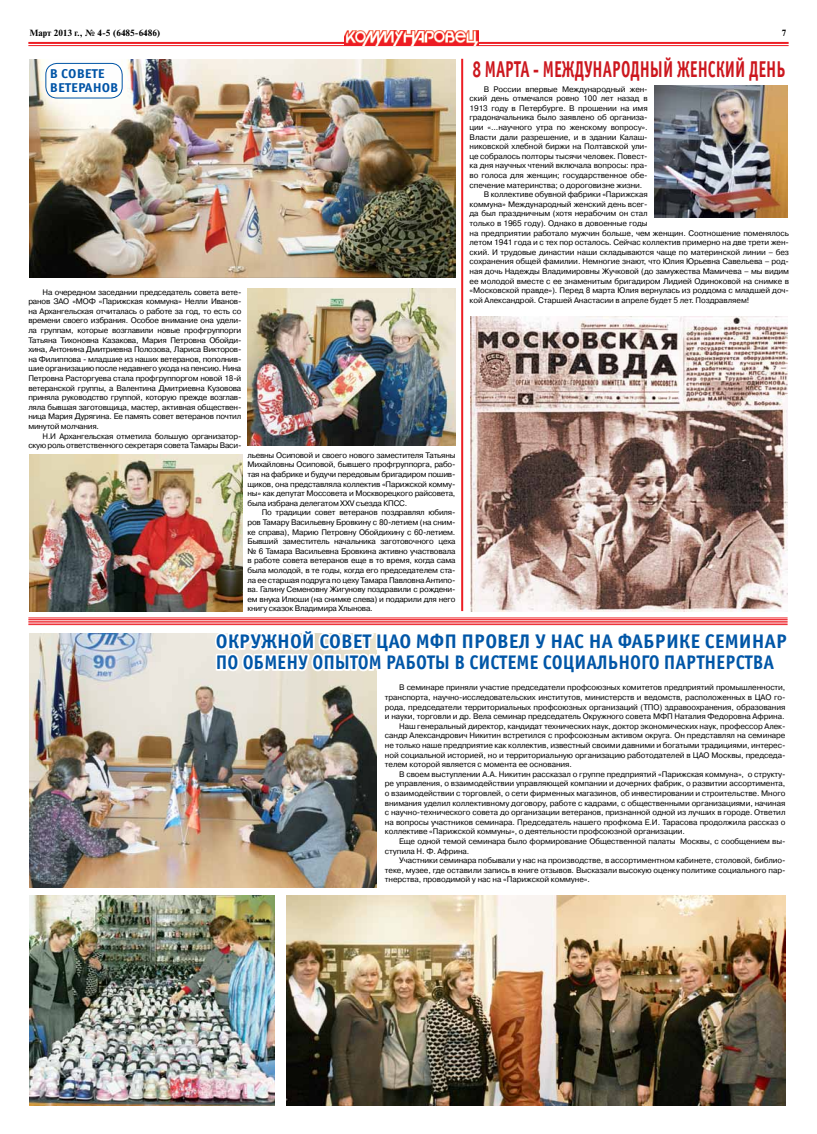
<style>
.page{position:relative;width:817px;height:1134px;background:#fff}
.page>*{position:absolute;margin:0;border:0;box-sizing:border-box;transform-origin:0 0}
.t1{font:700 23px "Officina Sans C";color:#cc171e;scale:.69 1}
.t2{font:700 19.7px/21px "Officina Sans C";color:#0056a7}
.t3{font:700 12.9px/14.6px "Officina Sans C";color:#0054a6;scale:1.1 1}
.t4{font:700 9px "Newton C";color:#000}
.t5{font:8px/9.6px "Pragmatica C";letter-spacing:-.01em;color:#000;text-align:justify}
</style>
<div class="page">
<hr style="left:28px;top:42px;width:760px;height:2px;background:#ed1d24">
<hr style="left:28px;top:45px;width:760px;height:1px;background:#ed1d24">
<img style="left:344px;top:31px;width:134px;height:15px">
<img style="left:29px;top:634px;width:347px;height:254px">
<img style="left:29px;top:895px;width:246px;height:211px">
<img style="left:287px;top:895px;width:498px;height:211px">
<svg style="left:213px;top:328px;width:575px;height:523px"></svg>
<hr style="left:28px;top:618px;width:759px;height:1px;background:#ed1d24">
<hr style="left:28px;top:619px;width:759px;height:1px;background:#ed1d24">
<hr style="left:28px;top:621px;width:759px;height:1px;background:#ed1d24">
<hr style="left:28px;top:623px;width:759px;height:1px;background:#ed1d24">
<hr style="left:28px;top:624px;width:759px;height:1px;background:#ed1d24">
<img style="left:247px;top:288px;width:208px;height:157px">
<img style="left:29px;top:454px;width:213px;height:157px">
<img style="left:29px;top:60px;width:426px;height:217px">
<svg style="left:42px;top:41px;width:80px;height:75px"></svg>
<img style="left:654px;top:85px;width:133px;height:132px">
<img style="left:471px;top:316px;width:316px;height:295px">
<hr style="left:461px;top:59px;width:2px;height:552px;background:#ed1d24">
<div style="left:45px;top:63px;width:78px;height:35px;border:1px solid #0054a6;border-radius:11px"></div>
<p class="t4" style="left:29px;top:28px;width:132px">Март 2013 г., № 4-5 (6485-6486)</p>
<p class="t4" style="left:781px;top:28px;width:6px">7</p>
<h3 class="t3" style="left:50px;top:66px;width:64px">В совете ветеранов</h3>
<p class="t5" style="left:28px;top:287px;width:214px;text-indent:14px">На очередном заседании председатель совета вете&shy;ранов ЗАО «МОФ «Парижская коммуна» Нелли Иванов&shy;на Архангельская отчиталась о работе за год, то есть со времени своего избрания. Особое внимание она удели&shy;ла группам, которые возглавили новые профгруппорги Татьяна Тихоновна Казакова, Мария Петровна Обойди&shy;хина, Антонина Дмитриевна Полозова, Лариса Викторов&shy;на Филиппова - младшие из наших ветеранов, пополнив&shy;шие организацию после недавнего ухода на пенсию. Нина Петровна Расторгуева стала профгруппоргом новой 18-й ветеранской группы, а Валентина Дмитриевна Кузовова приняла руководство группой, которую прежде возглав&shy;ляла бывшая заготовщица, мастер, активная обществен&shy;ница Мария Дурягина. Ее память совет ветеранов почтил минутой молчания.</p>
<p class="t5" style="left:28px;top:431px;width:214px;text-align:right">Н.И Архангельская отметила большую организатор&shy;скую роль ответственного секретаря совета Тамары Васи-</p>
<p class="t5" style="left:247px;top:450px;width:209px">льевны Осиповой и своего нового заместителя Татьяны Михайловны Осиповой, бывшего профгруппорга, рабо&shy;тая на фабрике и будучи передовым бригадиром пошив&shy;щиков, она представляла коллектив «Парижской комму&shy;ны» как депутат Моссовета и Москворецкого райсовета, была избрана делегатом ХХV cъезда КПСС.</p>
<p class="t5" style="left:247px;top:508px;width:209px;text-indent:14px">По традиции совет ветеранов поздравлял юбиля&shy;ров Тамару Васильевну Бровкину с 80-летием (на сним&shy;ке справа), Марию Петровну Обойдихину с 60-летием.<br>Бывший заместитель начальника заготовочного цеха № 6 Тамара Васильевна Бровкина активно участвовала в работе совета ветеранов еще в то время, когда сама была молодой, в те годы, когда его председателем ста&shy;ла ее старшая подруга по цеху Тамара Павловна Антипо&shy;ва. Галину Семеновну Жигунову поздравили с рождени&shy;ем внука Илюши (на снимке слева) и подарили для него книгу сказок Владимира Хлынова.</p>
<h1 class="t1" style="left:472px;top:56px;width:455px">8 марта - Международный женский день</h1>
<p class="t5" style="left:483px;top:84px;width:165px">В России впервые Международный жен-</p>
<p class="t5" style="left:469px;top:94px;width:179px">ский день отмечался ровно 100 лет назад в</p>
<p class="t5" style="left:469px;top:103px;width:179px">1913 году в Петербурге. В прошении на имя</p>
<p class="t5" style="left:469px;top:113px;width:179px">градоначальника было заявлено об организа-</p>
<p class="t5" style="left:469px;top:122px;width:179px">ции «...научного утра по женскому вопросу».</p>
<p class="t5" style="left:469px;top:132px;width:179px">Власти дали разрешение, и в здании Калаш-</p>
<p class="t5" style="left:469px;top:142px;width:179px">никовской хлебной биржи на Полтавской ули-</p>
<p class="t5" style="left:469px;top:151px;width:179px">це собралось полторы тысячи человек. Повест-</p>
<p class="t5" style="left:469px;top:161px;width:179px">ка дня научных чтений включала вопросы: пра-</p>
<p class="t5" style="left:469px;top:170px;width:179px">во голоса для женщин; государственное обе-</p>
<p class="t5" style="left:469px;top:180px;width:174px">спечение материнства; о дороговизне жизни.</p>
<p class="t5" style="left:483px;top:190px;width:165px">В коллективе обувной фабрики «Парижская</p>
<p class="t5" style="left:469px;top:199px;width:179px">коммуна» Международный женский день всег-</p>
<p class="t5" style="left:469px;top:209px;width:180px">да был праздничным (хотя нерабочим он стал</p>
<p class="t5" style="left:469px;top:218px;width:179px">только в 1965 году). Однако в довоенные годы</p>
<p class="t5" style="left:469px;top:228px;width:321px">на предприятии работало мужчин больше, чем женщин. Соотношение поменялось</p>
<p class="t5" style="left:469px;top:238px;width:321px">летом 1941 года и с тех пор осталось. Сейчас коллектив примерно на две трети жен-</p>
<p class="t5" style="left:469px;top:247px;width:321px">ский. И трудовые династии наши складываются чаще по материнской линии – без</p>
<p class="t5" style="left:469px;top:257px;width:321px">сохранения общей фамилии. Немногие знают, что Юлия Юрьевна Савельева – род-</p>
<p class="t5" style="left:469px;top:266px;width:321px">ная дочь Надежды Владимировны Жучковой (до замужества Мамичева – мы видим</p>
<p class="t5" style="left:469px;top:276px;width:321px">ее молодой вместе с ее знаменитым бригадиром Лидией Одиноковой на снимке в</p>
<p class="t5" style="left:469px;top:286px;width:321px">«Московской правде»). Перед 8 марта Юлия вернулась из роддома с младшей доч-</p>
<p class="t5" style="left:469px;top:295px;width:281px">кой Александрой. Старшей Анастасии в апреле будет 5 лет. Поздравляем!</p>
<h2 class="t2" style="left:216px;top:631px;width:573px">Окружной совет ЦАО МФП п ровел у нас на фабрике семинар по обмену оп ытом работы в системе социального партнерства</h2>
<p class="t5" style="left:399px;top:683px;width:388px">В семинаре приняли участие председатели профсоюзных комитетов предприятий промышленности,</p>
<p class="t5" style="left:385px;top:692px;width:402px">транспорта, научно-исследовательских институтов, министерств и ведомств, расположенных в ЦАО го-</p>
<p class="t5" style="left:385px;top:702px;width:402px">рода, председатели территориальных профсоюзных организаций (ТПО) здравоохранения, образования</p>
<p class="t5" style="left:385px;top:712px;width:401px">и науки, торговли и др. Вела семинар председатель Окружного совета МФП Наталия Федоровна Африна.</p>
<p class="t5" style="left:399px;top:721px;width:388px">Наш генеральный директор, кандидат технических наук, доктор экономических наук, профессор Алек-</p>
<p class="t5" style="left:385px;top:731px;width:402px">сандр Александрович Никитин встретился с профсоюзным активом округа. Он представлял на семинаре</p>
<p class="t5" style="left:385px;top:740px;width:402px">не только наше предприятие как коллектив, известный своими давними и богатыми традициями, интерес-</p>
<p class="t5" style="left:385px;top:750px;width:402px">ной социальной историей, но и территориальную организацию работодателей в ЦАО Москвы, председа-</p>
<p class="t5" style="left:385px;top:760px;width:188px">телем которой является с момента ее основания.</p>
<p class="t5" style="left:399px;top:769px;width:388px">В своем выступлении А.А. Никитин рассказал о группе предприятий «Парижская коммуна», о структу-</p>
<p class="t5" style="left:385px;top:779px;width:402px">ре управления, о взаимодействии управляющей компании и дочерних фабрик, о развитии ассортимента,</p>
<p class="t5" style="left:385px;top:788px;width:402px">о взаимодействии с торговлей, о сети фирменных магазинов, об инвестировании и строительстве. Много</p>
<p class="t5" style="left:385px;top:798px;width:402px">внимания уделил коллективному договору, работе с кадрами, с общественными организациями, начиная</p>
<p class="t5" style="left:385px;top:808px;width:402px">с научно-технического совета до организации ветеранов, признанной одной из лучших в городе. Ответил</p>
<p class="t5" style="left:385px;top:817px;width:402px">на вопросы участников семинара. Председатель нашего профкома Е.И. Тарасова продолжила рассказ о</p>
<p class="t5" style="left:385px;top:827px;width:301px">коллективе «Парижской коммуны», о деятельности профсоюзной организации.</p>
<p class="t5" style="left:399px;top:836px;width:388px">Еще одной темой семинара было формирование Общественной палаты Москвы, с сообщением вы-</p>
<p class="t5" style="left:385px;top:846px;width:86px">ступила Н. Ф. Африна.</p>
<p class="t5" style="left:399px;top:856px;width:388px">Участники семинара побывали у нас на производстве, в ассортиментном кабинете, столовой, библио-</p>
<p class="t5" style="left:385px;top:865px;width:402px">теке, музее, где оставили запись в книге отзывов. Высказали высокую оценку политике социального пар-</p>
<p class="t5" style="left:385px;top:875px;width:206px">тнерства, проводимой у нас на «Парижской коммуне».</p>
</div>
